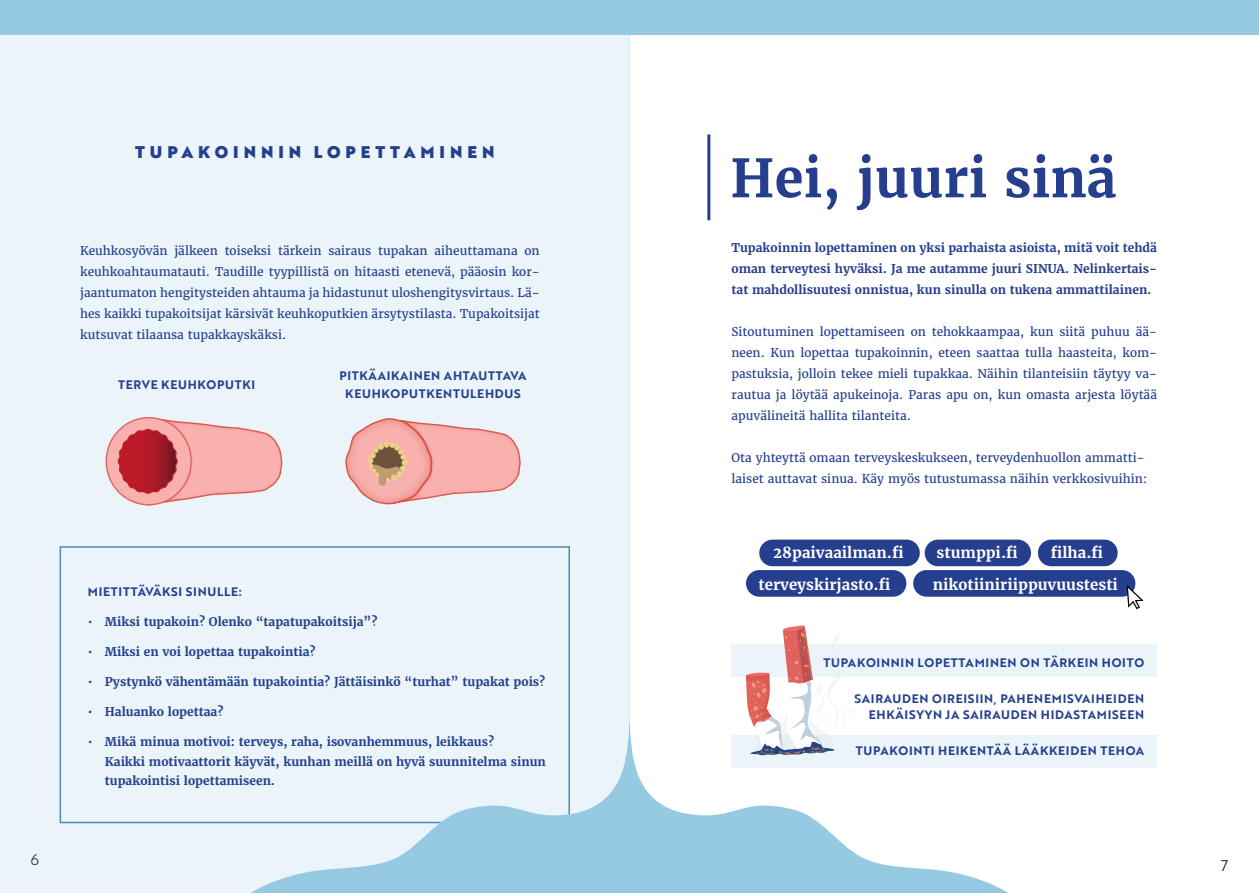
<style>
.page{position:relative;width:1259px;height:893px;background:#fff}
.page>*{position:absolute;margin:0;border:0;box-sizing:border-box;transform-origin:0 0}
.t1{font:700 52.5px "Merriweather";color:#253f8e}
.t2{font:16.5px "Brother 1816 Black";letter-spacing:.3em;color:#253f8e}
.t3{font:700 15px "Merriweather";color:#fff}
.t4{font:15px "Brother 1816 Book";color:#231f20}
.t5{font:12px/21px "Merriweather";color:#253f8e;text-align:justify}
.t6{font:700 12px/19.5px "Merriweather";color:#253f8e}
.t7{font:12px/18px "Brother 1816 Bold";letter-spacing:.06em;color:#253f8e;text-align:center}
.s1{font-weight:400}
</style>
<div class="page">
<div style="left:0;top:0;width:629px;height:893px;background:#eaf4f9"></div>
<div style="left:0;top:0;width:629px;height:34px;background:#96cae3"></div>
<div style="left:60px;top:546px;width:510px;height:277px;border:2px solid #5189b5"></div>
<svg style="left:223px;top:722px;width:405px;height:171px"></svg>
<svg style="left:345px;top:418px;width:175px;height:86px"></svg>
<div style="left:106px;top:418px;width:85px;height:87px;background:#f8b1af;border-radius:50%"></div>
<svg style="left:117px;top:417px;width:166px;height:89px"></svg>
<div style="left:731px;top:645px;width:426px;height:32px;background:#eaf4f9"></div>
<div style="left:731px;top:735px;width:426px;height:32px;background:#eaf4f9"></div>
<div style="left:913px;top:570px;width:222px;height:27px;background:#253f8e;border-radius:13px"></div>
<div style="left:746px;top:570px;width:160px;height:27px;background:#253f8e;border-radius:13px"></div>
<div style="left:1038px;top:540px;width:79px;height:26px;background:#253f8e;border-radius:13px"></div>
<div style="left:924px;top:540px;width:107px;height:26px;background:#253f8e;border-radius:13px"></div>
<hr style="left:629px;top:0;width:1px;height:893px;background:#96cae3">
<div style="left:629px;top:0;width:630px;height:34px;background:#96cae3"></div>
<svg style="left:1126px;top:585px;width:17px;height:24px"></svg>
<svg style="left:746px;top:625px;width:119px;height:97px"></svg>
<div style="left:759px;top:540px;width:161px;height:26px;background:#253f8e;border-radius:13px"></div>
<hr style="left:707px;top:134px;width:3px;height:86px;background:#253f8e">
<svg style="left:630px;top:722px;width:405px;height:171px"></svg>
<svg style="left:628px;top:722px;width:2px;height:171px"></svg>
<h2 class="t2" style="left:135px;top:139px;width:361px">TUPAKOINNIN LOPETTAMINEN</h2>
<p class="t5" style="left:80px;top:241px;width:461px">Keuhkosyövän jälkeen toiseksi tärkein sairaus tupakan aiheuttamana on keuhkoahtaumatauti. Taudille tyypillistä on hitaasti etenevä, pääosin kor&shy;jaantumaton hengitysteiden ahtauma ja hidastunut uloshengitysvirtaus. Lä&shy;hes kaikki tupakoitsijat kärsivät keuhkoputkien ärsytystilasta. Tupakoitsijat kutsuvat tilaansa tupakkayskäksi.</p>
<p class="t7" style="left:118px;top:375px;width:138px">TERVE KEUHKOPUTKI</p>
<p class="t7" style="left:339px;top:366px;width:189px">PITKÄAIKAINEN AHTAUTTAVA<br>KEUHKOPUTKENTULEHDUS</p>
<p class="t4" style="left:31px;top:848px;width:10px">6</p>
<p class="t7" style="left:88px;top:582px;width:156px">MIETITTÄVÄKSI SINULLE:</p>
<p class="t6" style="left:88px;top:612px;width:291px"><span class="s1">•</span> Miksi tupakoin? Olenko “tapatupakoitsija”?</p>
<p class="t6" style="left:88px;top:642px;width:229px"><span class="s1">•</span> Miksi en voi lopettaa tupakointia?</p>
<p class="t6" style="left:88px;top:672px;width:459px"><span class="s1">•</span> Pystynkö vähentämään tupakointia? Jättäisinkö “turhat” tupakat pois?</p>
<p class="t6" style="left:88px;top:702px;width:137px"><span class="s1">•</span> Haluanko lopettaa?</p>
<p class="t6" style="left:105px;top:732px;width:442px;text-indent:-17px"><span class="s1">•</span> Mikä minua motivoi: terveys, raha, isovanhemmuus, leikkaus?<br>Kaikki motivaattorit käyvät, kunhan meillä on hyvä suunnitelma sinun tupakointisi lopettamiseen.</p>
<h1 class="t1" style="left:730px;top:145px;width:388px">Hei, juuri sinä</h1>
<p class="t6" style="left:731px;top:237px;width:427px;line-height:21px;text-align:justify">Tupakoinnin lopettaminen on yksi parhaista asioista, mitä voit tehdä oman terveytesi hyväksi. Ja me autamme juuri SINUA. Nelinkertais&shy;tat mahdollisuutesi onnistua, kun sinulla on tukena ammattilainen.</p>
<p class="t5" style="left:731px;top:322px;width:427px">Sitoutuminen lopettamiseen on tehokkaampaa, kun siitä puhuu ää&shy;neen. Kun lopettaa tupakoinnin, eteen saattaa tulla haasteita, kom&shy;pastuksia, jolloin tekee mieli tupakkaa. Näihin tilanteisiin täytyy va&shy;rautua ja löytää apukeinoja. Paras apu on, kun omasta arjesta löytää apuvälineitä hallita tilanteita.</p>
<p class="t5" style="left:731px;top:448px;width:417px">Ota yhteyttä omaan terveyskeskukseen, terveydenhuollon ammatti&shy;laiset auttavat sinua. Käy myös tutustumassa näihin verkkosivuihin:</p>
<p class="t3" style="left:773px;top:543px;width:132px">28paivaailman.fi</p>
<p class="t3" style="left:936px;top:543px;width:83px">stumppi.fi</p>
<p class="t3" style="left:1050px;top:543px;width:54px">filha.fi</p>
<p class="t3" style="left:758px;top:574px;width:133px">terveyskirjasto.fi</p>
<p class="t3" style="left:932px;top:574px;width:187px">nikotiiniriippuvuustesti</p>
<p class="t7" style="left:823px;top:653px;width:322px">TUPAKOINNIN LOPETTAMINEN ON TÄRKEIN HOITO</p>
<p class="t7" style="left:854px;top:690px;width:291px;line-height:16.5px;text-align:right">SAIRAUDEN OIREISIIN, PAHENEMISVAIHEIDEN<br>EHKÄISYYN JA SAIRAUDEN HIDASTAMISEEN</p>
<p class="t7" style="left:856px;top:741px;width:290px">TUPAKOINTI HEIKENTÄÄ LÄÄKKEIDEN TEHOA</p>
<p class="t4" style="left:1221px;top:855px;width:9px">7</p>
</div>
